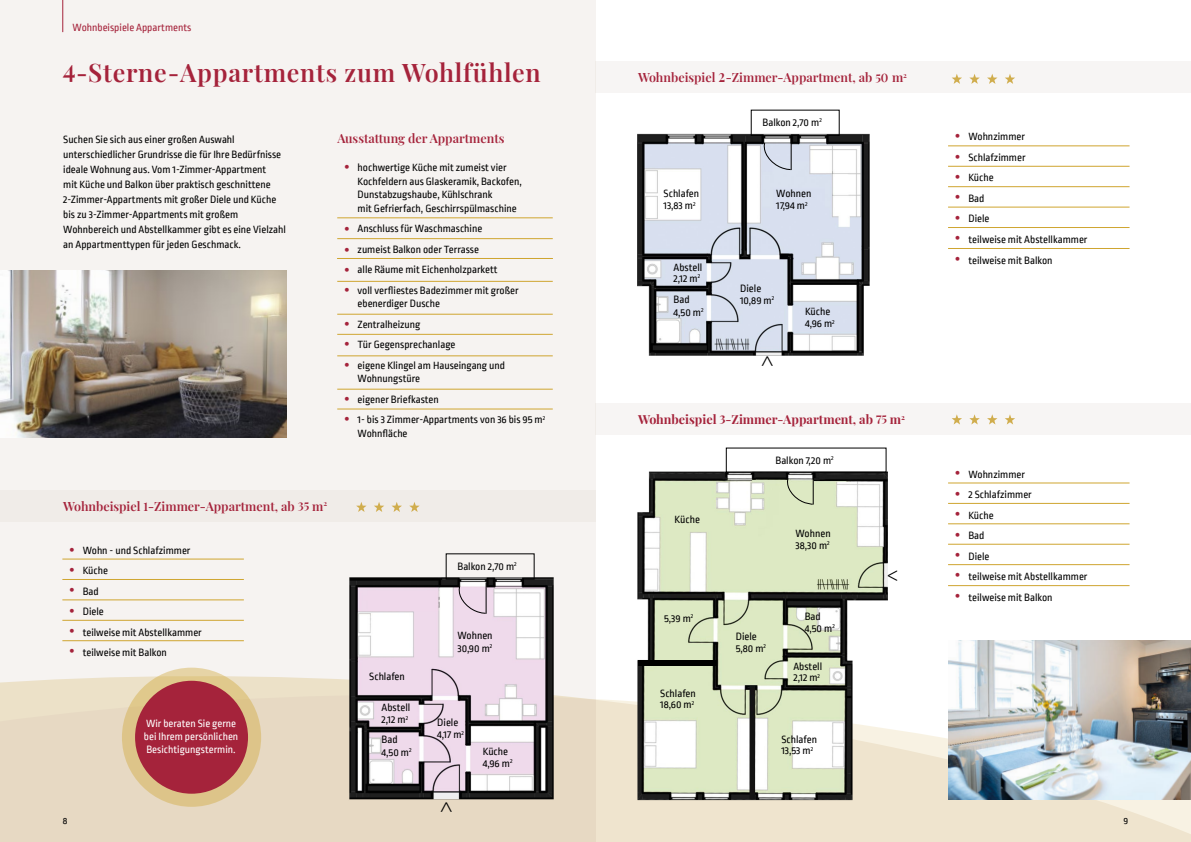
<style>
.page{position:relative;width:1191px;height:842px;background:#fff}
.page>*{position:absolute;margin:0;border:0;box-sizing:border-box;transform-origin:0 0}
.t1{font:600 25px "Playfair Display";letter-spacing:.03em;color:#a5233b}
.t2{font:600 25px "Playfair Display";letter-spacing:.03em;color:#a5233b;scale:.9 1}
.t3{font:22px "Minion Pro";color:#000}
.t4{font:21px "Minion Pro";color:#000}
.t5{font:600 12.5px "Playfair Display";color:#a5233b}
.t6{font:700 12.5px "Playfair Display";color:#a5233b}
.t7{font:600 12px/20.4px "Playfair Display";color:#a5233b;text-align:justify}
.t8{font:11px/20.5px "Ropa Sans";color:#000}
.t9{font:11px/13.2px "Ropa Sans";color:#fff}
.t10{font:11px "Ropa Sans";color:#a5233b}
.t11{font:10px "Ropa Sans";color:#000}
.s1{font-size:16.6px}
.s2{font-size:16.9px}
.s3{font-size:16.1px}
.s4{font-weight:600}
</style>
<div class="page">
<div style="left:0;top:0;width:595px;height:842px;background:#f6f3f1"></div>
<svg style="left:0;top:636px;width:1191px;height:206px"></svg>
<div style="left:0;top:490px;width:595px;height:32px;background:#f0ece8"></div>
<div style="left:595px;top:62px;width:596px;height:31px;background:#f7f5f4"></div>
<div style="left:595px;top:403px;width:596px;height:32px;background:#f7f5f4"></div>
<hr style="left:62px;top:0;width:1px;height:32px;background:#a5233b">
<hr style="left:337px;top:218px;width:216px;height:1px;background:#cfa530">
<hr style="left:337px;top:334px;width:216px;height:1px;background:#cfa530">
<hr style="left:337px;top:409px;width:216px;height:1px;background:#cfa530">
<hr style="left:337px;top:281px;width:216px;height:1px;background:#cfa530">
<hr style="left:337px;top:238px;width:216px;height:1px;background:#cfa530">
<hr style="left:337px;top:356px;width:216px;height:1px;background:#cfa530">
<hr style="left:337px;top:258px;width:216px;height:1px;background:#cfa530">
<hr style="left:337px;top:389px;width:216px;height:1px;background:#cfa530">
<hr style="left:337px;top:314px;width:216px;height:1px;background:#cfa530">
<hr style="left:62px;top:559px;width:182px;height:1px;background:#cfa530">
<hr style="left:62px;top:579px;width:182px;height:1px;background:#cfa530">
<hr style="left:62px;top:600px;width:182px;height:1px;background:#cfa530">
<hr style="left:62px;top:620px;width:182px;height:1px;background:#cfa530">
<hr style="left:62px;top:640px;width:182px;height:1px;background:#cfa530">
<svg style="left:122px;top:668px;width:139px;height:139px;background:#ddc58b"></svg>
<div style="left:135px;top:681px;width:113px;height:113px;background:#a5233b;border-radius:50%"></div>
<hr style="left:948px;top:483px;width:181px;height:1px;background:#cfa530">
<hr style="left:948px;top:503px;width:181px;height:1px;background:#cfa530">
<hr style="left:948px;top:524px;width:181px;height:1px;background:#cfa530">
<hr style="left:948px;top:544px;width:181px;height:1px;background:#cfa530">
<hr style="left:948px;top:564px;width:181px;height:1px;background:#cfa530">
<hr style="left:948px;top:585px;width:181px;height:1px;background:#cfa530">
<hr style="left:948px;top:146px;width:181px;height:1px;background:#cfa530">
<hr style="left:948px;top:166px;width:181px;height:1px;background:#cfa530">
<hr style="left:948px;top:186px;width:181px;height:1px;background:#cfa530">
<hr style="left:948px;top:207px;width:181px;height:1px;background:#cfa530">
<hr style="left:948px;top:227px;width:181px;height:1px;background:#cfa530">
<hr style="left:948px;top:248px;width:181px;height:1px;background:#cfa530">
<img style="left:349px;top:576px;width:205px;height:225px">
<hr style="left:485px;top:582px;width:1px;height:32px;background:#000">
<svg style="left:455px;top:586px;width:31px;height:28px"></svg>
<img style="left:636px;top:470px;width:254px;height:331px">
<hr style="left:812px;top:475px;width:1px;height:30px;background:#000">
<svg style="left:783px;top:478px;width:30px;height:27px"></svg>
<img style="left:637px;top:133px;width:233px;height:223px">
<div style="left:751px;top:110px;width:88px;height:26px;border:1px solid #000"></div>
<hr style="left:790px;top:139px;width:1px;height:31px;background:#000">
<svg style="left:760px;top:142px;width:31px;height:29px"></svg>
<img style="left:0;top:271px;width:287px;height:166px">
<img style="left:948px;top:641px;width:243px;height:158px">
<div style="left:638px;top:660px;width:78px;height:6px;background:#000"></div>
<p class="t10" style="left:73px;top:22px;width:120px">Wohnbeispiele Appartments</p>
<h1 class="t1" style="left:63px;top:61px;width:26px">4 -</h1>
<h1 class="t2" style="left:168px;top:63px;width:14px">-</h1>
<h1 class="t1" style="left:88px;top:63px;width:454px">Sterne Appartments zum Wohlfühlen</h1>
<p class="t8" style="left:63px;top:132px;width:224px;line-height:15px">Suchen Sie sich aus einer großen Auswahl unterschiedlicher Grundrisse die für Ihre Bedürfnisse ideale Wohnung aus. Vom 1-Zimmer-Appartment<br>mit Küche und Balkon über praktisch geschnittene 2-Zimmer-Appartments mit großer Diele und Küche bis zu 3-Zimmer-Appartments mit großem Wohnbereich und Abstellkammer gibt es eine Vielzahl an Appartmenttypen für jeden Geschmack.</p>
<p class="t5" style="left:337px;top:133px;width:169px">Ausstattung der Appartments</p>
<p class="t8" style="left:357px;top:161px;width:166px;line-height:13.5px">hochwertige Küche mit zumeist vier Kochfeldern aus Glaskeramik, Backofen, Dunstabzugshaube, Kühlschrank<br>mit Gefrierfach, Geschirrspülmaschine</p>
<p class="t8" style="left:357px;top:219px;width:162px">Anschluss für Waschmaschine<br>zumeist Balkon oder Terrasse<br>alle Räume mit Eichenholzparkett<br>voll verfliestes Badezimmer mit großer</p>
<p class="t8" style="left:357px;top:294px;width:149px">ebenerdiger Dusche<br>Zentralheizung<br>Tür Gegensprechanlage<br>eigene Klingel am Hauseingang und</p>
<p class="t8" style="left:357px;top:369px;width:189px">Wohnungstüre<br>eigener Briefkasten<br>1- bis 3 Zimmer-Appartments von 36 bis 95 m<sup>2</sup></p>
<p class="t8" style="left:357px;top:423px;width:51px">Wohnfläche</p>
<p class="t7" style="left:344px;top:156px;width:7px">•</p>
<p class="t7" style="left:344px;top:218px;width:7px">• • • •</p>
<p class="t7" style="left:344px;top:313px;width:7px">• • •</p>
<p class="t7" style="left:344px;top:388px;width:7px">• •</p>
<p class="t5" style="left:63px;top:501px;width:265px">Wohnbeispiel <span class="s1">1</span>-Zimmer-Appartment, ab 35 m<sup>2</sup></p>
<p class="t7" style="left:69px;top:539px;width:7px">• • • • • •</p>
<p class="t8" style="left:83px;top:540px;width:121px">Wohn - und Schlafzimmer<br>Küche<br>Bad<br>Diele<br>teilweise mit Abstellkammer teilweise mit Balkon</p>
<p class="t9" style="left:144px;top:716px;width:96px">Wir beraten Sie gerne bei Ihrem persönlichen<br>Besichtigungstermin.</p>
<p class="t8" style="left:369px;top:666px;width:37px">Schlafen</p>
<p class="t8" style="left:381px;top:701px;width:30px;line-height:12.4px">Abstell<br>2,12 m<sup>2</sup></p>
<p class="t8" style="left:381px;top:734px;width:32px;line-height:12.4px">Bad<br>4,50 m<sup>2</sup></p>
<p class="t8" style="left:457px;top:556px;width:61px">Balkon 2,70 m<sup>2</sup></p>
<p class="t8" style="left:457px;top:629px;width:37px;line-height:12.4px">Wohnen<br>30,90 m<sup>2</sup></p>
<p class="t8" style="left:437px;top:716px;width:28px;line-height:12.4px">Diele<br>4,17 m<sup>2</sup></p>
<h2 class="t3" style="left:461px;top:800px;width:14px;rotate:90deg">&lt;</h2>
<p class="t8" style="left:483px;top:745px;width:31px;line-height:12.4px">Küche<br>4,96 m<sup>2</sup></p>
<p class="t5" style="left:638px;top:72px;width:270px">Wohnbeispiel <span class="s2">2</span>-Zimmer-Appartment, ab 5<span class="s3">0</span> m<sup>2</sup></p>
<p class="t8" style="left:663px;top:187px;width:37px;line-height:12.2px">Schlafen<br>13,83 m<sup>2</sup></p>
<p class="t8" style="left:673px;top:262px;width:30px;line-height:11px">Abstell<br>2,12 m<sup>2</sup></p>
<p class="t8" style="left:673px;top:294px;width:32px;line-height:12.2px">Bad<br>4,50 m<sup>2</sup></p>
<p class="t8" style="left:762px;top:112px;width:61px">Balkon 2,70 m<sup>2</sup></p>
<p class="t8" style="left:776px;top:187px;width:37px;line-height:12.2px">Wohnen<br>17,94 m<sup>2</sup></p>
<p class="t8" style="left:740px;top:282px;width:36px;line-height:12.2px">Diele<br>10,89 m<sup>2</sup></p>
<h2 class="t3" style="left:782px;top:355px;width:14px;rotate:90deg">&lt;</h2>
<p class="t8" style="left:805px;top:305px;width:31px;line-height:12.2px">Küche<br>4,96 m<sup>2</sup></p>
<p class="t6" style="left:638px;top:414px;width:268px">Wohnbeispiel 3-Zimmer-Appartment, ab <span class="s4">75</span> m<sup>2</sup></p>
<p class="t8" style="left:674px;top:509px;width:27px">Küche</p>
<p class="t8" style="left:664px;top:608px;width:31px">5,39 m<sup>2</sup></p>
<p class="t8" style="left:660px;top:687px;width:37px;line-height:11.7px">Schlafen<br>18,60 m<sup>2</sup></p>
<p class="t8" style="left:775px;top:450px;width:60px">Balkon 7,20 m<sup>2</sup></p>
<p class="t8" style="left:795px;top:528px;width:37px;line-height:11.7px">Wohnen<br>38,30 m<sup>2</sup></p>
<p class="t8" style="left:736px;top:631px;width:32px;line-height:11.7px">Diele<br>5,80 m<sup>2</sup></p>
<p class="t8" style="left:804px;top:611px;width:32px;line-height:11.7px">Bad<br>4,50 m<sup>2</sup></p>
<p class="t8" style="left:793px;top:660px;width:30px;line-height:11.7px">Abstell<br>2,12 m<sup>2</sup></p>
<p class="t8" style="left:781px;top:733px;width:37px;line-height:11.7px">Schlafen<br>13,53 m<sup>2</sup></p>
<h3 class="t4" style="left:887px;top:562px;width:13px">&lt;</h3>
<p class="t7" style="left:955px;top:126px;width:7px">• • • • • • •</p>
<p class="t8" style="left:968px;top:127px;width:121px">Wohnzimmer<br>Schlafzimmer<br>Küche<br>Bad<br>Diele<br>teilweise mit Abstellkammer teilweise mit Balkon</p>
<p class="t7" style="left:955px;top:463px;width:7px">• • • • • • •</p>
<p class="t8" style="left:968px;top:464px;width:121px">Wohnzimmer<br>2 Schlafzimmer<br>Küche<br>Bad<br>Diele<br>teilweise mit Abstellkammer teilweise mit Balkon</p>
<p class="t11" style="left:63px;top:816px;width:6px">8</p>
<p class="t11" style="left:1123px;top:816px;width:6px">9</p>
</div>
